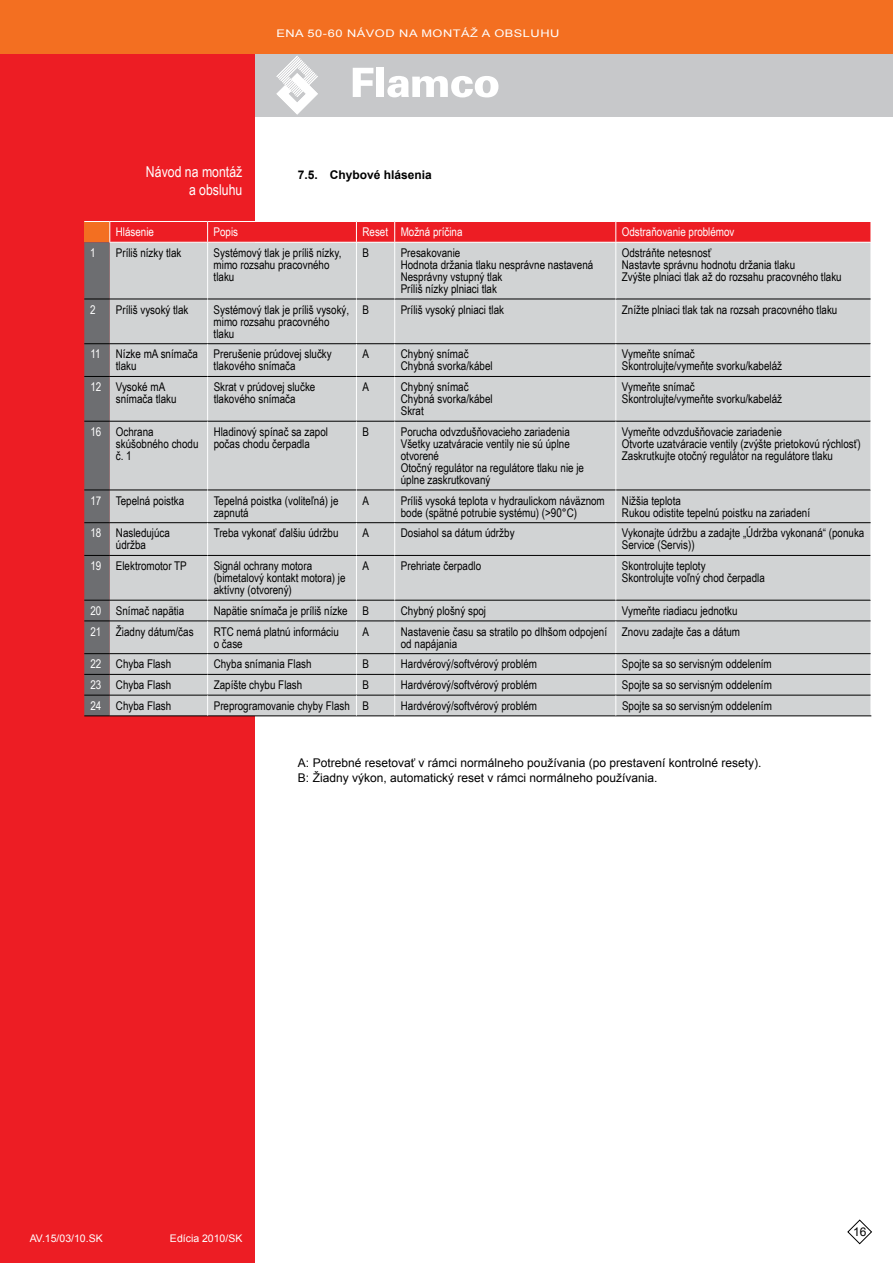
<style>
.page{position:relative;width:893px;height:1263px;background:#fff}
.page>*{position:absolute;margin:0;border:0;box-sizing:border-box;transform-origin:0 0}
.t1{font:15px/18px "Arial Narrow";color:#fff;text-align:right}
.t2{font:12px/12px "Arial Narrow";color:#000}
.t3{font:12px/14.4px "Arial";color:#000}
.t4{font:12px "Arial Narrow";color:#fff}
.t5{font:700 12px "Arial";color:#000}
.t6{font:10.5px "Arial";letter-spacing:.04em;color:#fff;scale:1.22 1}
.t7{font:10.5px "Arial";letter-spacing:.04em;color:#fff}
.t8{font:10.5px "Arial";color:#fff}
.s1{color:#fff}
</style>
<div class="page">
<div style="left:0;top:53px;width:893px;height:64px;background:#c7c8ca"></div>
<div style="left:0;top:0;width:255px;height:1263px;background:#ed1d24"></div>
<svg style="left:847px;top:1219px;width:25px;height:25px"></svg>
<div style="left:0;top:0;width:893px;height:53px;background:#f36f21"></div>
<svg style="left:276px;top:56px;width:42px;height:59px"></svg>
<svg style="left:353px;top:68px;width:20px;height:29px"></svg>
<div style="left:376px;top:68px;width:8px;height:29px;background:#fff"></div>
<svg style="left:387px;top:76px;width:111px;height:21px"></svg>
<svg style="left:84px;top:221px;width:788px;height:495px;background:#cac3c5"></svg>
<p class="t6" style="left:276px;top:27px;width:233px">ENA 50-60 NÁVOD NA MONTÁŽ A OBSLUHU</p>
<p class="t1" style="left:146px;top:162px;width:98px">Návod na montáž a obsluhu</p>
<p class="t5" style="left:298px;top:167px;width:135px">7.5. Chybové hlásenia</p>
<p class="t4" style="left:116px;top:223px;width:40px">Hlásenie</p>
<p class="t4" style="left:214px;top:223px;width:26px">Popis</p>
<p class="t4" style="left:362px;top:223px;width:102px">Reset Možná príčina</p>
<p class="t4" style="left:622px;top:223px;width:114px">Odstraňovanie problémov</p>
<p class="t4" style="left:90px;top:244px;width:7px">1</p>
<p class="t2" style="left:116px;top:246px;width:67px">Príliš nízky tlak</p>
<p class="t2" style="left:214px;top:246px;width:129px">Systémový tlak je príliš nízky, mimo rozsahu pracovného tlaku</p>
<p class="t2" style="left:362px;top:246px;width:8px">B</p>
<p class="t2" style="left:401px;top:246px;width:194px">Presakovanie<br>Hodnota držania tlaku nesprávne nastavená<br>Nesprávny vstupný tlak<br>Príliš nízky plniaci tlak</p>
<p class="t2" style="left:622px;top:246px;width:221px">Odstráňte netesnosť<br>Nastavte správnu hodnotu držania tlaku<br>Zvýšte plniaci tlak až do rozsahu pracovného tlaku</p>
<p class="t4" style="left:90px;top:301px;width:7px">2</p>
<p class="t2" style="left:116px;top:303px;width:74px">Príliš vysoký tlak</p>
<p class="t2" style="left:214px;top:303px;width:137px">Systémový tlak je príliš vysoký, mimo rozsahu pracovného tlaku</p>
<p class="t2" style="left:362px;top:303px;width:8px">B</p>
<p class="t2" style="left:401px;top:303px;width:105px">Príliš vysoký plniaci tlak</p>
<p class="t2" style="left:622px;top:303px;width:217px">Znížte plniaci tlak tak na rozsah pracovného tlaku</p>
<p class="t4" style="left:90px;top:345px;width:12px">11</p>
<p class="t2" style="left:116px;top:348px;width:84px">Nízke mA snímača tlaku</p>
<p class="t2" style="left:214px;top:348px;width:120px">Prerušenie prúdovej slučky tlakového snímača</p>
<p class="t2" style="left:362px;top:348px;width:8px">A</p>
<p class="t2" style="left:401px;top:348px;width:93px">Chybný snímač<br>Chybná svorka/kábel</p>
<p class="t2" style="left:622px;top:348px;width:162px">Vymeňte snímač<br>Skontrolujte/vymeňte svorku/kabeláž</p>
<p class="t2" style="left:116px;top:380px;width:62px;text-indent:-26px"><span class="s1">12</span> Vysoké mA snímača tlaku</p>
<p class="t2" style="left:214px;top:380px;width:103px">Skrat v prúdovej slučke tlakového snímača</p>
<p class="t2" style="left:362px;top:380px;width:8px">A</p>
<p class="t2" style="left:401px;top:380px;width:93px">Chybný snímač<br>Chybná svorka/kábel<br>Skrat</p>
<p class="t2" style="left:622px;top:380px;width:162px">Vymeňte snímač<br>Skontrolujte/vymeňte svorku/kabeláž</p>
<p class="t2" style="left:116px;top:425px;width:84px;text-indent:-26px"><span class="s1">16</span> Ochrana skúšobného chodu č. 1</p>
<p class="t2" style="left:214px;top:425px;width:116px">Hladinový spínač sa zapol počas chodu čerpadla</p>
<p class="t2" style="left:362px;top:425px;width:8px">B</p>
<p class="t2" style="left:401px;top:425px;width:185px">Porucha odvzdušňovacieho zariadenia<br>Všetky uzatváracie ventily nie sú úplne otvorené<br>Otočný regulátor na regulátore tlaku nie je úplne zaskrutkovaný</p>
<p class="t2" style="left:622px;top:425px;width:240px">Vymeňte odvzdušňovacie zariadenie<br>Otvorte uzatváracie ventily (zvýšte prietokovú rýchlosť)<br>Zaskrutkujte otočný regulátor na regulátore tlaku</p>
<p class="t2" style="left:90px;top:494px;width:95px"><span class="s1">17</span> Tepelná poistka</p>
<p class="t2" style="left:214px;top:494px;width:126px">Tepelná poistka (voliteľná) je zapnutá</p>
<p class="t2" style="left:362px;top:494px;width:8px">A</p>
<p class="t2" style="left:401px;top:494px;width:205px">Príliš vysoká teplota v hydraulickom náväznom bode (spätné potrubie systému) (&gt;90°C)</p>
<p class="t2" style="left:622px;top:494px;width:190px">Nižšia teplota<br>Rukou odistite tepelnú poistku na zariadení</p>
<p class="t2" style="left:90px;top:527px;width:81px;text-align:center"><span class="s1">18</span> Nasledujúca údržba</p>
<p class="t2" style="left:214px;top:527px;width:126px">Treba vykonať ďalšiu údržbu</p>
<p class="t2" style="left:363px;top:527px;width:8px">A</p>
<p class="t2" style="left:401px;top:527px;width:115px">Dosiahol sa dátum údržby</p>
<p class="t2" style="left:622px;top:527px;width:244px">Vykonajte údržbu a zadajte „Údržba vykonaná“ (ponuka<br>Service (Servis))</p>
<p class="t2" style="left:90px;top:559px;width:98px"><span class="s1">19</span> Elektromotor TP</p>
<p class="t2" style="left:214px;top:559px;width:133px">Signál ochrany motora (bimetalový kontakt motora) je aktívny (otvorený)</p>
<p class="t2" style="left:363px;top:559px;width:8px">A</p>
<p class="t2" style="left:401px;top:559px;width:82px">Prehriate čerpadlo</p>
<p class="t2" style="left:622px;top:559px;width:144px">Skontrolujte teploty<br>Skontrolujte voľný chod čerpadla</p>
<p class="t2" style="left:90px;top:604px;width:95px"><span class="s1">20</span> Snímač napätia</p>
<p class="t2" style="left:214px;top:604px;width:157px">Napätie snímača je príliš nízke B</p>
<p class="t2" style="left:401px;top:604px;width:87px">Chybný plošný spoj</p>
<p class="t2" style="left:622px;top:604px;width:117px">Vymeňte riadiacu jednotku</p>
<p class="t2" style="left:90px;top:625px;width:105px"><span class="s1">21</span> Žiadny dátum/čas</p>
<p class="t2" style="left:214px;top:625px;width:127px">RTC nemá platnú informáciu o čase</p>
<p class="t2" style="left:363px;top:625px;width:8px">A</p>
<p class="t2" style="left:401px;top:625px;width:208px">Nastavenie času sa stratilo po dlhšom odpojení od napájania</p>
<p class="t2" style="left:622px;top:625px;width:120px">Znovu zadajte čas a dátum</p>
<p class="t2" style="left:90px;top:658px;width:82px"><span class="s1">22</span> Chyba Flash</p>
<p class="t2" style="left:214px;top:658px;width:99px">Chyba snímania Flash</p>
<p class="t2" style="left:363px;top:658px;width:8px">B</p>
<p class="t2" style="left:401px;top:658px;width:138px">Hardvérový/softvérový problém</p>
<p class="t2" style="left:622px;top:658px;width:151px">Spojte sa so servisným oddelením</p>
<p class="t2" style="left:90px;top:678px;width:82px"><span class="s1">23</span> Chyba Flash</p>
<p class="t2" style="left:214px;top:678px;width:90px">Zapíšte chybu Flash</p>
<p class="t2" style="left:363px;top:678px;width:8px">B</p>
<p class="t2" style="left:401px;top:678px;width:138px">Hardvérový/softvérový problém</p>
<p class="t2" style="left:622px;top:678px;width:151px">Spojte sa so servisným oddelením</p>
<p class="t2" style="left:90px;top:699px;width:82px"><span class="s1">24</span> Chyba Flash</p>
<p class="t2" style="left:214px;top:699px;width:157px">Preprogramovanie chyby Flash B</p>
<p class="t2" style="left:401px;top:699px;width:138px">Hardvérový/softvérový problém</p>
<p class="t2" style="left:622px;top:699px;width:151px">Spojte sa so servisným oddelením</p>
<p class="t3" style="left:298px;top:756px;width:465px">A: Potrebné resetovať v rámci normálneho používania (po prestavení kontrolné resety).<br>B: Žiadny výkon, automatický reset v rámci normálneho používania.</p>
<p class="t7" style="left:30px;top:1231px;width:74px">AV.15/03/10.SK</p>
<p class="t8" style="left:170px;top:1231px;width:74px">Edícia 2010/SK</p>
<p class="t3" style="left:853px;top:1225px;width:15px">16</p>
</div>
